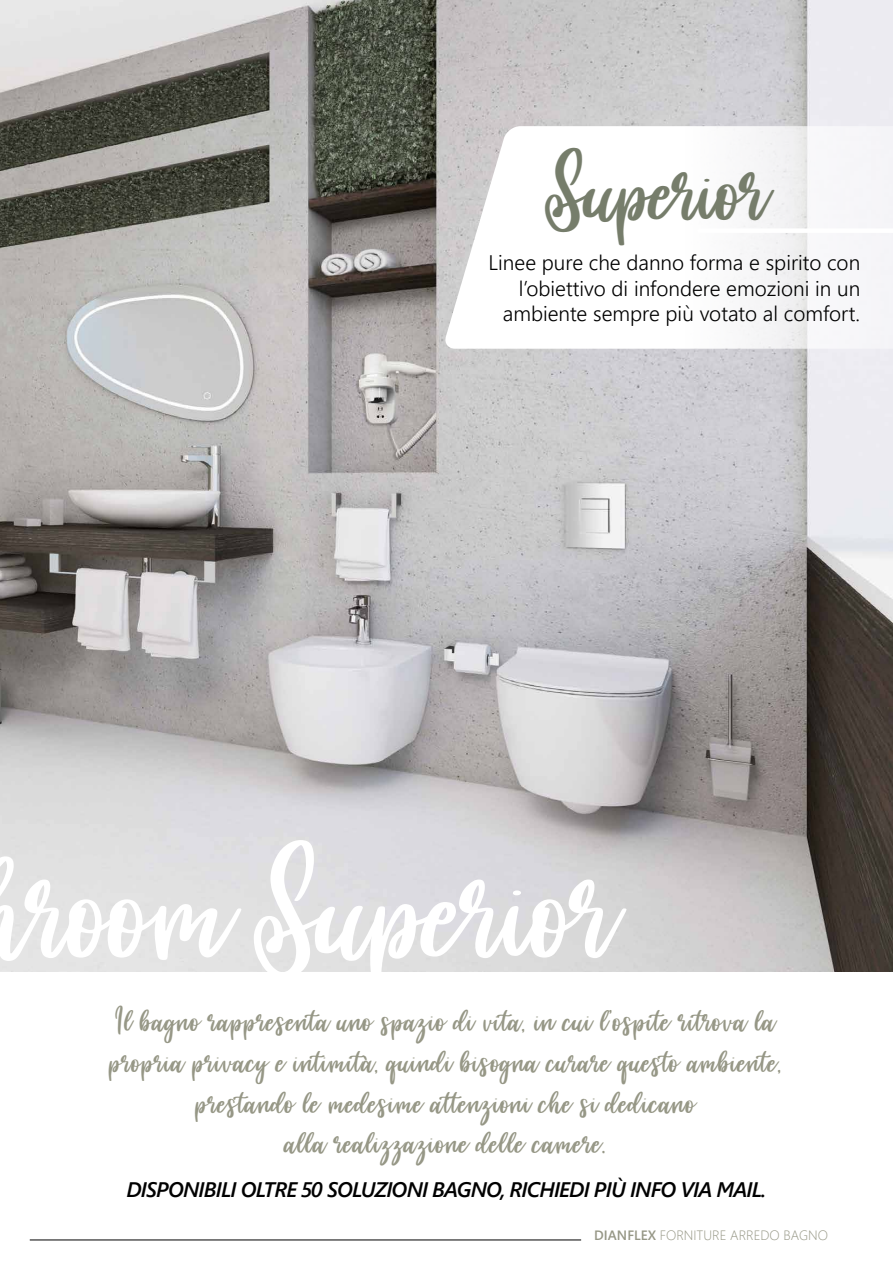
<style>
.page{position:relative;width:893px;height:1263px;background:#fff}
.page>*{position:absolute;margin:0;border:0;box-sizing:border-box;transform-origin:0 0}
.t1{font:62.25px "Snow White";color:#fff}
.t2{font:38.25px "Snow White";color:#767d6b}
.t3{font:21px/25.2px "Webly Sleek UI Semilight";color:#000;text-align:right}
.t4{font:italic 21px "Webly Sleek UI Semibold";letter-spacing:-.04em;color:#000}
.t5{font:13.5px "Snow White";letter-spacing:.08em;color:#969786}
.t6{font:13.5px "Webly Sleek UI Light";color:#969786}
.s1{font-family:"Webly Sleek UI Semibold"}
</style>
<div class="page">
<img style="left:0;top:0;width:893px;height:972px">
<svg style="left:444px;top:126px;width:449px;height:223px"></svg>
<div style="left:699px;top:228px;width:194px;height:5px;background:#fff"></div>
<hr style="left:30px;top:1240px;width:551px;height:1px;background:#000">
<h2 class="t2" style="left:553px;top:184px;width:219px">Superior</h2>
<h3 class="t3" style="left:488px;top:249px;width:373px">Linee pure che danno forma e spirito con l’obiettivo di infondere emozioni in un ambiente sempre più votato al comfort.</h3>
<h1 class="t1" style="left:-22px;top:899px;width:644px">hroom Superior</h1>
<p class="t5" style="left:117px;top:1018px;width:661px">Il bagno rappresenta uno spazio di vita, in cui l’ospite ritrova la</p>
<p class="t5" style="left:110px;top:1059px;width:673px">propria privacy e intimità, quindi bisogna curare questo ambiente,</p>
<p class="t5" style="left:197px;top:1100px;width:501px">prestando le medesime attenzioni che si dedicano</p>
<p class="t5" style="left:286px;top:1141px;width:322px">alla realizzazione delle camere.</p>
<h3 class="t4" style="left:126px;top:1174px;width:641px">DISPONIBILI OLTRE 50 SOLUZIONI BAGNO, RICHIEDI PIÙ INFO VIA MAIL.</h3>
<p class="t6" style="left:594px;top:1224px;width:235px"><span class="s1">DIANFLEX</span> FORNITURE ARREDO BAGNO</p>
</div>
